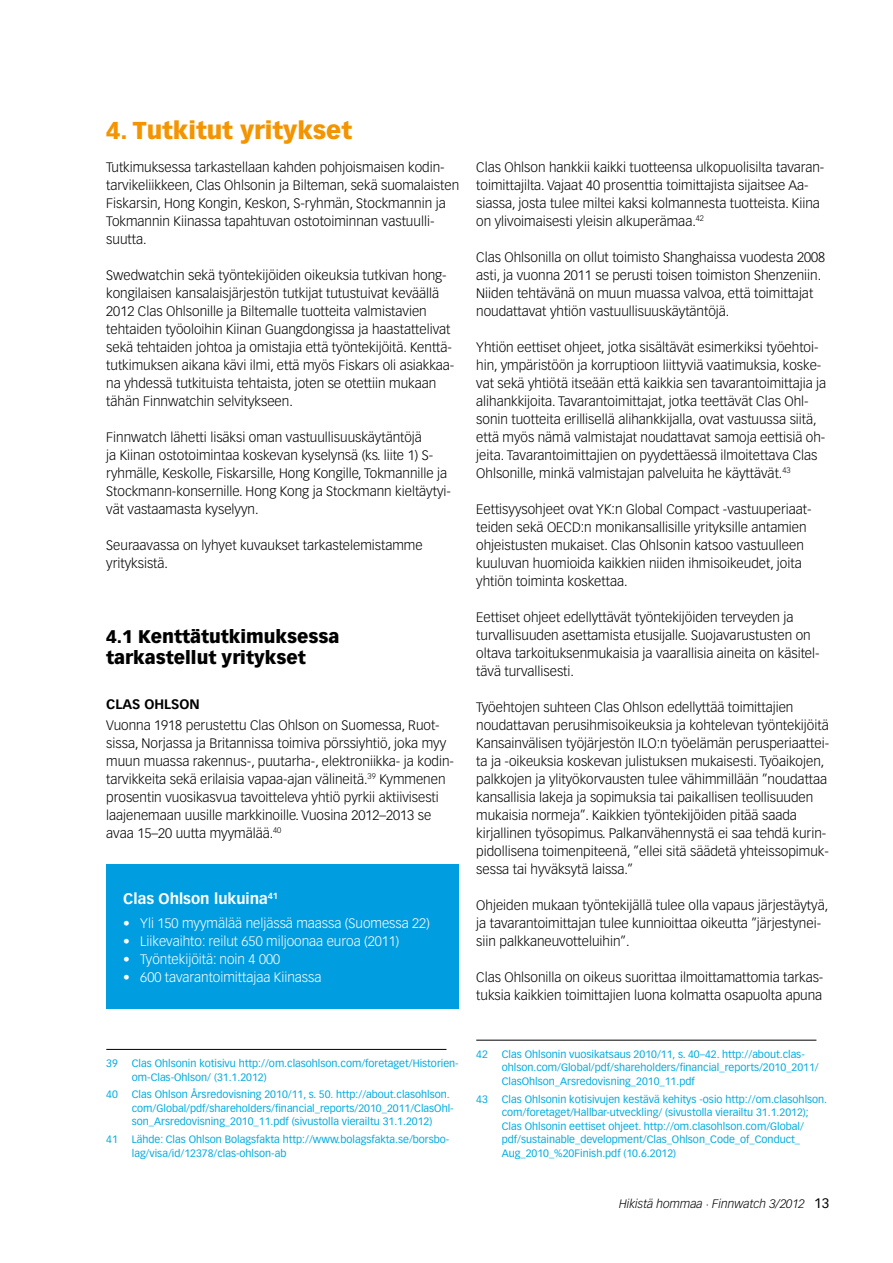
<style>
.page{position:relative;width:893px;height:1263px;background:#fff}
.page>*{position:absolute;margin:0;border:0;box-sizing:border-box;transform-origin:0 0}
.t1{font:900 24px "Vectora LH";color:#f39400}
.t2{font:900 18px/21px "Vectora LH";color:#000}
.t3{font:700 15px "Vectora LH";color:#fff}
.t4{font:300 13.5px/18px "Vectora LH";color:#000}
.t5{font:300 13.5px "Vectora LH";color:#fff}
.t6{font:700 13.5px "Vectora LH";color:#000}
.t7{font:italic 300 12px "Vectora LH";color:#000}
.t8{font:10.5px/13.5px "Vectora LH";color:#00abdf}
.s1{font-weight:400;font-style:normal;font-size:13.5px}
</style>
<div class="page">
<div style="left:106px;top:864px;width:353px;height:144px;background:#009ee0"></div>
<hr style="left:106px;top:1049px;width:340px;height:1px;background:#000">
<hr style="left:476px;top:1040px;width:340px;height:1px;background:#000">
<h1 class="t1" style="left:106px;top:115px;width:247px">4. Tutkitut yritykset</h1>
<p class="t4" style="left:106px;top:158px;width:354px">Tutkimuksessa tarkastellaan kahden pohjoismaisen kodin&shy;tarvikeliikkeen, Clas Ohlsonin ja Bilteman, sekä suomalaisten Fiskarsin, Hong Kongin, Keskon, S-ryhmän, Stockmannin ja Tokmannin Kiinassa tapahtuvan ostotoiminnan vastuulli&shy;suutta.</p>
<p class="t4" style="left:106px;top:266px;width:350px">Swedwatchin sekä työntekijöiden oikeuksia tutkivan hong&shy;kongilaisen kansalaisjärjestön tutkijat tutustuivat keväällä 2012 Clas Ohlsonille ja Biltemalle tuotteita valmistavien tehtaiden työoloihin Kiinan Guangdongissa ja haastattelivat sekä tehtaiden johtoa ja omistajia että työntekijöitä. Kenttä&shy;tutkimuksen aikana kävi ilmi, että myös Fiskars oli asiakkaa&shy;na yhdessä tutkituista tehtaista, joten se otettiin mukaan tähän Finnwatchin selvitykseen.</p>
<p class="t4" style="left:106px;top:428px;width:346px">Finnwatch lähetti lisäksi oman vastuullisuuskäytäntöjä<br>ja Kiinan ostotoimintaa koskevan kyselynsä (ks. liite 1) S&shy;ryhmälle, Keskolle, Fiskarsille, Hong Kongille, Tokmannille ja Stockmann-konsernille. Hong Kong ja Stockmann kieltäytyi&shy;vät vastaamasta kyselyyn.</p>
<p class="t4" style="left:106px;top:536px;width:318px">Seuraavassa on lyhyet kuvaukset tarkastelemistamme yrityksistä.</p>
<h2 class="t2" style="left:106px;top:626px;width:235px">4.1 Kenttätutkimuksessa tarkastellut yritykset</h2>
<p class="t6" style="left:106px;top:696px;width:95px">Clas Ohlson</p>
<p class="t4" style="left:106px;top:716px;width:349px">Vuonna 1918 perustettu Clas Ohlson on Suomessa, Ruot&shy;sissa, Norjassa ja Britannissa toimiva pörssiyhtiö, joka myy muun muassa rakennus-, puutarha-, elektroniikka- ja kodin&shy;tarvikkeita sekä erilaisia vapaa-ajan välineitä.<sup>39</sup> Kymmenen prosentin vuosikasvua tavoitteleva yhtiö pyrkii aktiivisesti laajenemaan uusille markkinoille. Vuosina 2012–2013 se avaa 15–20 uutta myymälää.<sup>40</sup></p>
<p class="t3" style="left:123px;top:889px;width:156px">Clas Ohlson lukuina<sup>41</sup></p>
<p class="t5" style="left:123px;top:915px;width:308px">• Yli 150 myymälää neljässä maassa (Suomessa 22)</p>
<p class="t5" style="left:123px;top:933px;width:278px">• Liikevaihto: reilut 650 miljoonaa euroa (2011)</p>
<p class="t5" style="left:123px;top:951px;width:158px">• Työntekijöitä: noin 4 000</p>
<p class="t5" style="left:123px;top:969px;width:200px">• 600 tavarantoimittajaa Kiinassa</p>
<p class="t4" style="left:476px;top:158px;width:350px">Clas Ohlson hankkii kaikki tuotteensa ulkopuolisilta tavaran&shy;toimittajilta. Vajaat 40 prosenttia toimittajista sijaitsee Aa&shy;siassa, josta tulee miltei kaksi kolmannesta tuotteista. Kiina on ylivoimaisesti yleisin alkuperämaa.<sup>42</sup></p>
<p class="t4" style="left:476px;top:248px;width:350px">Clas Ohlsonilla on ollut toimisto Shanghaissa vuodesta 2008 asti, ja vuonna 2011 se perusti toisen toimiston Shenzeniin.<br>Niiden tehtävänä on muun muassa valvoa, että toimittajat noudattavat yhtiön vastuullisuuskäytäntöjä.</p>
<p class="t4" style="left:476px;top:338px;width:351px">Yhtiön eettiset ohjeet, jotka sisältävät esimerkiksi työehtoi&shy;hin, ympäristöön ja korruptioon liittyviä vaatimuksia, koske&shy;vat sekä yhtiötä itseään että kaikkia sen tavarantoimittajia ja alihankkijoita. Tavarantoimittajat, jotka teettävät Clas Ohl&shy;sonin tuotteita erillisellä alihankkijalla, ovat vastuussa siitä, että myös nämä valmistajat noudattavat samoja eettisiä oh&shy;jeita. Tavarantoimittajien on pyydettäessä ilmoitettava Clas Ohlsonille, minkä valmistajan palveluita he käyttävät.<sup>43</sup></p>
<p class="t4" style="left:476px;top:500px;width:337px">Eettisyysohjeet ovat YK:n Global Compact -vastuuperiaat&shy;teiden sekä OECD:n monikansallisille yrityksille antamien ohjeistusten mukaiset. Clas Ohlsonin katsoo vastuulleen kuuluvan huomioida kaikkien niiden ihmisoikeudet, joita yhtiön toiminta koskettaa.</p>
<p class="t4" style="left:476px;top:608px;width:345px">Eettiset ohjeet edellyttävät työntekijöiden terveyden ja turvallisuuden asettamista etusijalle. Suojavarustusten on oltava tarkoituksenmukaisia ja vaarallisia aineita on käsitel&shy;tävä turvallisesti.</p>
<p class="t4" style="left:476px;top:698px;width:354px">Työehtojen suhteen Clas Ohlson edellyttää toimittajien noudattavan perusihmisoikeuksia ja kohtelevan työntekijöitä Kansainvälisen työjärjestön ILO:n työelämän perusperiaattei&shy;ta ja -oikeuksia koskevan julistuksen mukaisesti. Työaikojen, palkkojen ja ylityökorvausten tulee vähimmillään ”noudattaa kansallisia lakeja ja sopimuksia tai paikallisen teollisuuden mukaisia normeja”. Kaikkien työntekijöiden pitää saada kirjallinen työsopimus. Palkanvähennystä ei saa tehdä kurin&shy;pidollisena toimenpiteenä, ”ellei sitä säädetä yhteissopimuk&shy;sessa tai hyväksytä laissa.”</p>
<p class="t4" style="left:476px;top:896px;width:353px">Ohjeiden mukaan työntekijällä tulee olla vapaus järjestäytyä, ja tavarantoimittajan tulee kunnioittaa oikeutta ”järjestynei&shy;siin palkkaneuvotteluihin”.</p>
<p class="t4" style="left:476px;top:968px;width:349px">Clas Ohlsonilla on oikeus suorittaa ilmoittamattomia tarkas&shy;tuksia kaikkien toimittajien luona kolmatta osapuolta apuna</p>
<p class="t8" style="left:106px;top:1057px;width:13px">39</p>
<p class="t8" style="left:132px;top:1057px;width:328px">Clas Ohlsonin kotisivu http://om.clasohlson.com/foretaget/Historien&shy;om-Clas-Ohlson/ (31.1.2012)</p>
<p class="t8" style="left:106px;top:1088px;width:13px">40</p>
<p class="t8" style="left:132px;top:1088px;width:323px">Clas Ohlson Årsredovisning 2010/11, s. 50. http://about.clasohlson. com/Global/pdf/shareholders/financial_reports/2010_2011/ClasOhl&shy;son_Arsredovisning_2010_11.pdf (sivustolla vierailtu 31.1.2012)</p>
<p class="t8" style="left:106px;top:1133px;width:13px">41</p>
<p class="t8" style="left:132px;top:1133px;width:319px">Lähde: Clas Ohlson Bolagsfakta http://www.bolagsfakta.se/borsbo&shy;lag/visa/id/12378/clas-ohlson-ab</p>
<p class="t8" style="left:476px;top:1047px;width:13px">42</p>
<p class="t8" style="left:502px;top:1047px;width:319px">Clas Ohlsonin vuosikatsaus 2010/11, s. 40–42. http://about.clas&shy;ohlson.com/Global/pdf/shareholders/financial_reports/2010_2011/<br>ClasOhlson_Arsredovisning_2010_11.pdf</p>
<p class="t8" style="left:476px;top:1092px;width:13px">43</p>
<p class="t8" style="left:502px;top:1092px;width:327px">Clas Ohlsonin kotisivujen kestävä kehitys -osio http://om.clasohlson. com/foretaget/Hallbar-utveckling/ (sivustolla vierailtu 31.1.2012); Clas Ohlsonin eettiset ohjeet. http://om.clasohlson.com/Global/ pdf/sustainable_development/Clas_Ohlson_Code_of_Conduct_ Aug_2010_%20Finish.pdf (10.6.2012)</p>
<p class="t7" style="left:619px;top:1197px;width:212px">Hikistä hommaa · Finnwatch 3/2012 <span class="s1">13</span></p>
</div>
